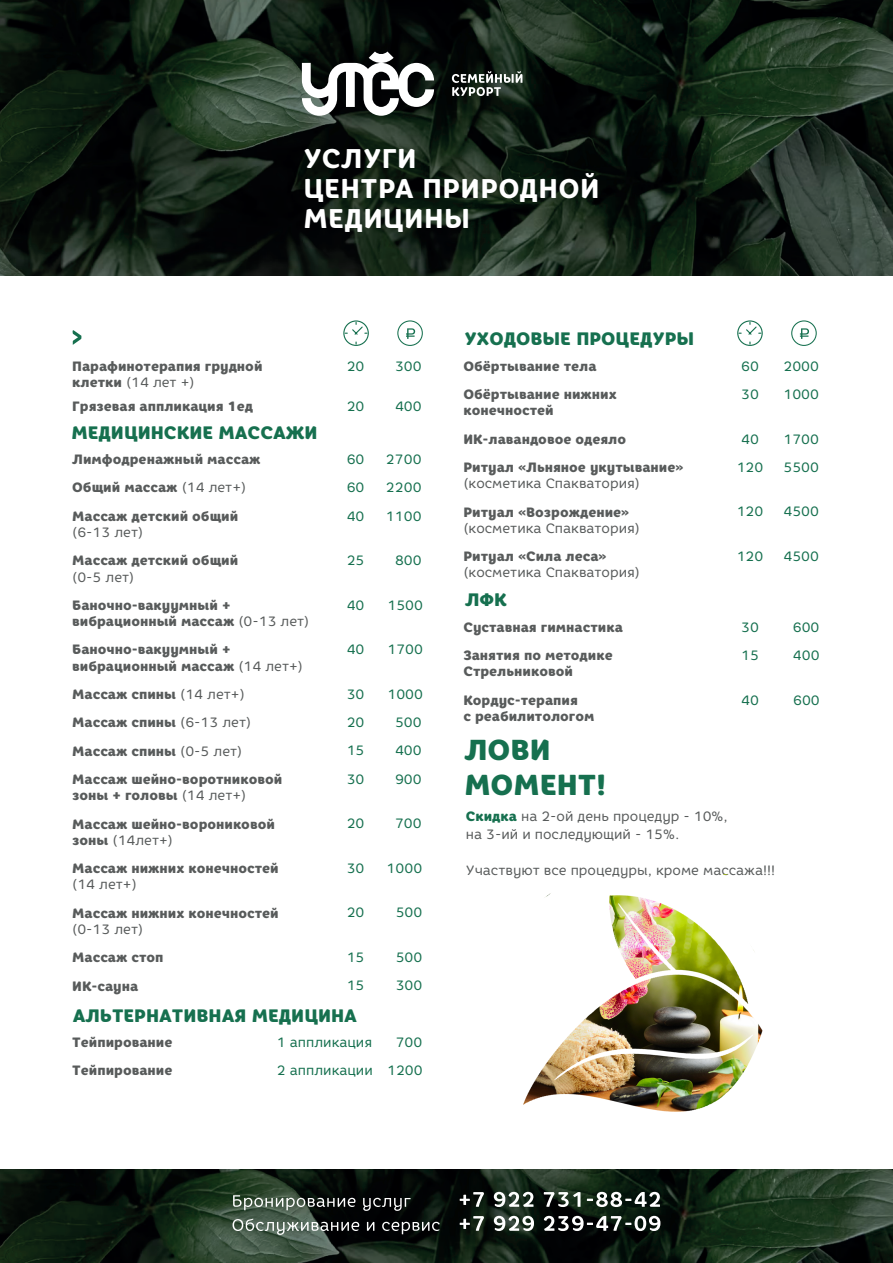
<style>
.page{position:relative;width:893px;height:1263px;background:#fff}
.page>*{position:absolute;margin:0;border:0;box-sizing:border-box;transform-origin:0 0}
.t1{font:900 28.8px/34.7px "Core Rhino 85";color:#16704f}
.t2{font:800 27px/30px "Core Rhino 75";letter-spacing:.015em;color:#fff}
.t3{font:900 18px "Core Rhino 85";color:#16704f}
.t4{font:900 13.5px/16.2px "Core Rhino 85";color:#585b5b}
.t5{font:13.5px/18px "Core Rhino 45";color:#585b5b}
.t6{font:13.5px "Core Rhino 45";color:#16704f}
.s1{font-family:"Core Rhino 85";font-weight:900}
.s2{font-family:"Core Rhino 45";font-weight:400}
.s3{font-family:"Core Rhino 85";font-weight:900;color:#16704f}
</style>
<div class="page">
<img style="left:0;top:0;width:893px;height:276px">
<img style="left:0;top:1169px;width:893px;height:94px">
<svg style="left:302px;top:52px;width:132px;height:64px"></svg>
<svg style="left:452px;top:71px;width:70px;height:25px"></svg>
<svg style="left:233px;top:1195px;width:178px;height:16px;background:#4a524c"></svg>
<svg style="left:460px;top:1192px;width:200px;height:15px"></svg>
<svg style="left:233px;top:1218px;width:207px;height:17px;background:#4b534e"></svg>
<svg style="left:460px;top:1216px;width:200px;height:15px"></svg>
<div style="left:397px;top:320px;width:26px;height:26px;border:1px solid #16704f;border-radius:50%"></div>
<svg style="left:406px;top:328px;width:9px;height:11px"></svg>
<svg style="left:343px;top:320px;width:26px;height:26px"></svg>
<div style="left:791px;top:320px;width:26px;height:26px;border:1px solid #16704f;border-radius:50%"></div>
<svg style="left:800px;top:328px;width:9px;height:11px"></svg>
<svg style="left:737px;top:320px;width:26px;height:26px"></svg>
<svg style="left:73px;top:330px;width:8px;height:15px"></svg>
<img style="left:523px;top:893px;width:240px;height:219px">
<h2 class="t2" style="left:303px;top:143px;width:298px">УСЛУГИ<br>ЦЕНТРА ПРИРОДНОЙ<br>МЕДИЦИНЫ</h2>
<p class="t4" style="left:72px;top:358px;width:192px">Парафинотерапия грудной</p>
<p class="t5" style="left:72px;top:373px;width:124px"><span class="s1">клетки</span> (14 лет +)</p>
<p class="t6" style="left:347px;top:357px;width:19px">20</p>
<p class="t6" style="left:395px;top:357px;width:28px">300</p>
<p class="t4" style="left:72px;top:398px;width:182px">Грязевая аппликация 1ед</p>
<p class="t6" style="left:347px;top:398px;width:19px">20</p>
<p class="t6" style="left:395px;top:398px;width:28px">400</p>
<h3 class="t3" style="left:71px;top:421px;width:248px">МЕДИЦИНСКИЕ МАССАЖИ</h3>
<p class="t4" style="left:72px;top:451px;width:190px">Лимфодренажный массаж</p>
<p class="t6" style="left:347px;top:450px;width:19px">60</p>
<p class="t6" style="left:386px;top:450px;width:37px">2700</p>
<p class="t4" style="left:72px;top:480px;width:175px">Общий массаж <span class="s2">(14 лет+)</span></p>
<p class="t6" style="left:347px;top:479px;width:19px">60</p>
<p class="t6" style="left:386px;top:479px;width:37px">2200</p>
<p class="t4" style="left:72px;top:508px;width:168px">Массаж детский общий</p>
<p class="t5" style="left:72px;top:523px;width:73px">(6-13 лет)</p>
<p class="t6" style="left:347px;top:507px;width:19px">40</p>
<p class="t6" style="left:386px;top:507px;width:37px">1100</p>
<p class="t4" style="left:72px;top:552px;width:168px">Массаж детский общий</p>
<p class="t5" style="left:72px;top:568px;width:64px">(0-5 лет)</p>
<p class="t6" style="left:347px;top:552px;width:19px">25</p>
<p class="t6" style="left:395px;top:552px;width:28px">800</p>
<p class="t4" style="left:72px;top:597px;width:239px">Баночно-вакуумный + вибрационный массаж <span class="s2">(0-13 лет)</span></p>
<p class="t6" style="left:347px;top:596px;width:19px">40</p>
<p class="t6" style="left:387px;top:596px;width:37px">1500</p>
<p class="t4" style="left:72px;top:642px;width:232px">Баночно-вакуумный + вибрационный массаж <span class="s2">(14 лет+)</span></p>
<p class="t6" style="left:347px;top:641px;width:19px">40</p>
<p class="t6" style="left:387px;top:641px;width:37px">1700</p>
<p class="t4" style="left:72px;top:686px;width:174px">Массаж спины <span class="s2">(14 лет+)</span></p>
<p class="t6" style="left:347px;top:685px;width:19px">30</p>
<p class="t6" style="left:387px;top:685px;width:37px">1000</p>
<p class="t4" style="left:72px;top:714px;width:180px">Массаж спины <span class="s2">(6-13 лет)</span></p>
<p class="t6" style="left:347px;top:714px;width:19px">20</p>
<p class="t6" style="left:395px;top:714px;width:28px">500</p>
<p class="t4" style="left:72px;top:743px;width:172px">Массаж спины <span class="s2">(0-5 лет)</span></p>
<p class="t6" style="left:347px;top:742px;width:19px">15</p>
<p class="t6" style="left:395px;top:742px;width:28px">400</p>
<p class="t4" style="left:72px;top:771px;width:212px">Массаж шейно-воротниковой зоны + головы <span class="s2">(14 лет+)</span></p>
<p class="t6" style="left:347px;top:770px;width:19px">30</p>
<p class="t6" style="left:395px;top:770px;width:28px">900</p>
<p class="t4" style="left:72px;top:816px;width:204px">Массаж шейно-ворониковой</p>
<p class="t5" style="left:72px;top:831px;width:102px"><span class="s1">зоны</span> (14лет+)</p>
<p class="t6" style="left:347px;top:815px;width:19px">20</p>
<p class="t6" style="left:395px;top:815px;width:28px">700</p>
<p class="t4" style="left:72px;top:860px;width:208px">Массаж нижних конечностей</p>
<p class="t5" style="left:72px;top:875px;width:66px">(14 лет+)</p>
<p class="t4" style="left:72px;top:905px;width:208px">Массаж нижних конечностей</p>
<p class="t5" style="left:72px;top:920px;width:73px">(0-13 лет)</p>
<p class="t6" style="left:347px;top:860px;width:19px">30</p>
<p class="t6" style="left:387px;top:860px;width:37px">1000</p>
<p class="t6" style="left:347px;top:904px;width:19px">20</p>
<p class="t6" style="left:396px;top:904px;width:28px">500</p>
<p class="t4" style="left:72px;top:949px;width:93px">Массаж стоп</p>
<p class="t6" style="left:347px;top:949px;width:19px">15</p>
<p class="t6" style="left:396px;top:949px;width:28px">500</p>
<p class="t4" style="left:72px;top:978px;width:67px">ИК-сауна</p>
<p class="t6" style="left:347px;top:977px;width:19px">15</p>
<p class="t6" style="left:396px;top:977px;width:28px">300</p>
<h3 class="t3" style="left:73px;top:1004px;width:286px">АЛЬТЕРНАТИВНАЯ МЕДИЦИНА</h3>
<p class="t4" style="left:72px;top:1034px;width:102px">Тейпирование</p>
<p class="t6" style="left:277px;top:1033px;width:97px">1 аппликация</p>
<p class="t6" style="left:396px;top:1033px;width:28px">700</p>
<p class="t4" style="left:72px;top:1062px;width:102px">Тейпирование</p>
<p class="t6" style="left:277px;top:1062px;width:147px">2 аппликации 1200</p>
<h3 class="t3" style="left:464px;top:328px;width:231px">УХОДОВЫЕ ПРОЦЕДУРЫ</h3>
<p class="t4" style="left:463px;top:358px;width:135px">Обёртывание тела</p>
<p class="t6" style="left:741px;top:357px;width:19px">60</p>
<p class="t6" style="left:783px;top:357px;width:37px">2000</p>
<p class="t4" style="left:463px;top:386px;width:155px">Обёртывание нижних конечностей</p>
<p class="t6" style="left:741px;top:386px;width:19px">30</p>
<p class="t6" style="left:783px;top:386px;width:37px">1000</p>
<p class="t4" style="left:463px;top:431px;width:164px">ИК-лавандовое одеяло</p>
<p class="t6" style="left:741px;top:430px;width:19px">40</p>
<p class="t6" style="left:783px;top:430px;width:37px">1700</p>
<p class="t4" style="left:463px;top:459px;width:222px">Ритуал «Льняное укутывание»</p>
<p class="t5" style="left:463px;top:474px;width:178px">(косметика Спакватория)</p>
<p class="t6" style="left:737px;top:459px;width:28px">120</p>
<p class="t6" style="left:783px;top:459px;width:37px">5500</p>
<p class="t4" style="left:463px;top:504px;width:167px">Ритуал «Возрождение»</p>
<p class="t5" style="left:463px;top:519px;width:178px">(косметика Спакватория)</p>
<p class="t6" style="left:737px;top:503px;width:28px">120</p>
<p class="t6" style="left:783px;top:503px;width:37px">4500</p>
<p class="t4" style="left:463px;top:548px;width:145px">Ритуал «Сила леса»</p>
<p class="t5" style="left:463px;top:563px;width:178px">(косметика Спакватория)</p>
<p class="t6" style="left:737px;top:548px;width:28px">120</p>
<p class="t6" style="left:783px;top:548px;width:37px">4500</p>
<h3 class="t3" style="left:465px;top:588px;width:43px">ЛФК</h3>
<p class="t4" style="left:463px;top:619px;width:161px">Суставная гимнастика</p>
<p class="t6" style="left:741px;top:618px;width:19px">30</p>
<p class="t6" style="left:793px;top:618px;width:28px">600</p>
<p class="t4" style="left:463px;top:647px;width:151px">Занятия по методике<br>Стрельниковой</p>
<p class="t6" style="left:741px;top:647px;width:19px">15</p>
<p class="t6" style="left:793px;top:647px;width:28px">400</p>
<p class="t4" style="left:463px;top:692px;width:133px">Кордус-терапия<br>с реабилитологом</p>
<p class="t6" style="left:741px;top:691px;width:19px">40</p>
<p class="t6" style="left:793px;top:691px;width:28px">600</p>
<h1 class="t1" style="left:464px;top:733px;width:143px">ЛОВИ<br>МОМЕНТ!</h1>
<p class="t5" style="left:466px;top:807px;width:263px"><span class="s3">Скидка</span> на 2-ой день процедур - 10%, на 3-ий и последующий - 15%.</p>
<p class="t5" style="left:466px;top:861px;width:311px">Участвуют все процедуры, кроме массажа!!!</p>
</div>
